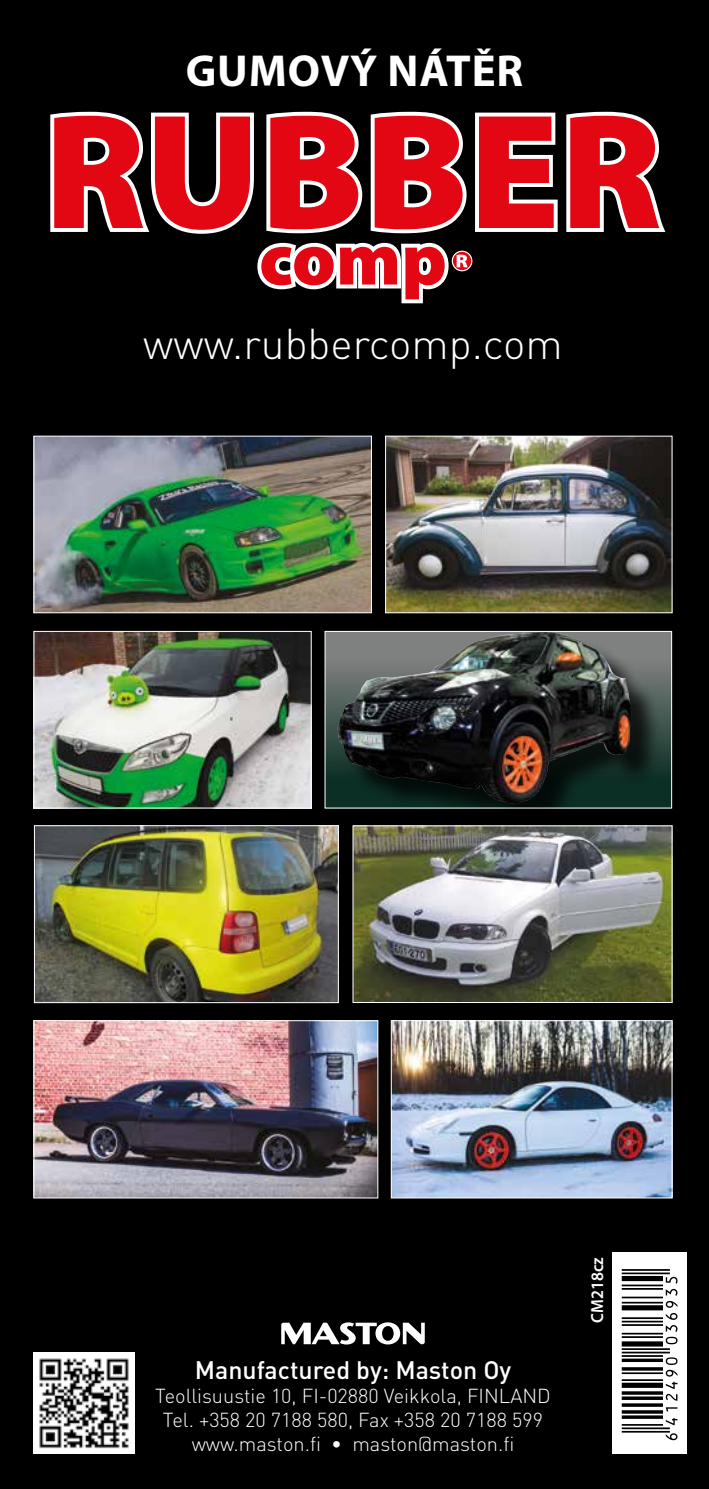
<style>
.page{position:relative;width:709px;height:1489px;background:#fff}
.page>*{position:absolute;margin:0;border:0;box-sizing:border-box;transform-origin:0 0}
.t1{font:900 165.25px "Myriad Pro";color:#e30613}
.t2{font:900 75px "Myriad Pro";color:#e30613}
.t3{font:55px "Viisas EAN Matala";color:#000}
.t4{font:700 45px "Myriad Pro";letter-spacing:.02em;color:#fff}
.t5{font:300 42.5px "DINOT";color:#fff}
.t6{font:500 25px "DINOT";color:#fff}
.t7{font:300 20px/24px "DINOT Cyr";color:#fff;text-align:center}
.t8{font:600 17.5px "Myriad Pro";color:#fff;scale:.95 1}
</style>
<div class="page">
<div style="left:0;top:0;width:709px;height:1488px;background:#000"></div>
<img style="left:34px;top:1352px;width:101px;height:101px">
<img style="left:36px;top:827px;width:300px;height:173px">
<div style="left:34px;top:825px;width:304px;height:177px;border:1px solid #fff"></div>
<div style="left:611px;top:1252px;width:75px;height:201px;background:#fff"></div>
<div style="left:40px;top:102px;width:645px;height:220px;background:#000"></div>
<svg style="left:50px;top:111px;width:616px;height:193px"></svg>
<img style="left:393px;top:1022px;width:277px;height:174px">
<div style="left:391px;top:1020px;width:281px;height:178px;border:1px solid #fff"></div>
<svg style="left:327px;top:633px;width:343px;height:173px;background:#4c5c57"></svg>
<div style="left:342px;top:636px;width:320px;height:172px;background:#000;opacity:.75"></div>
<img style="left:460px;top:633px;width:74px;height:18px">
<div style="left:325px;top:631px;width:347px;height:177px;border:1px solid #fff"></div>
<img style="left:36px;top:633px;width:273px;height:173px">
<div style="left:34px;top:631px;width:277px;height:177px;border:1px solid #fff"></div>
<img style="left:36px;top:1022px;width:340px;height:174px">
<div style="left:34px;top:1020px;width:344px;height:178px;border:1px solid #fff"></div>
<img style="left:387px;top:438px;width:283px;height:173px">
<div style="left:385px;top:436px;width:287px;height:177px;border:1px solid #fff"></div>
<img style="left:355px;top:827px;width:315px;height:173px">
<img style="left:36px;top:438px;width:334px;height:173px">
<div style="left:34px;top:436px;width:338px;height:177px;border:1px solid #fff"></div>
<svg style="left:281px;top:1322px;width:144px;height:22px"></svg>
<h3 class="t4" style="left:186px;top:41px;width:339px">GUMOVÝ NÁTĚR</h3>
<h1 class="t1" style="left:44px;top:62px;width:619px">RUBBER</h1>
<h2 class="t2" style="left:259px;top:209px;width:189px">comp</h2>
<h3 class="t5" style="left:143px;top:314px;width:421px">www.rubbercomp.com</h3>
<p class="t6" style="left:195px;top:1352px;width:318px">Manufactured by: Maston Oy</p>
<p class="t7" style="left:155px;top:1383px;width:397px">Teollisuustie 10, FI-02880 Veikkola, FINLAND<br>Tel. +358 20 7188 580, Fax +358 20 7188 599 www.maston.fi • maston@maston.fi</p>
<p class="t8" style="left:586px;top:1322px;width:70px;rotate:-90deg">CM218cz</p>
<h3 class="t3" style="left:621px;top:1444px;width:177px;rotate:-90deg">*6412490036935*</h3>
</div>
